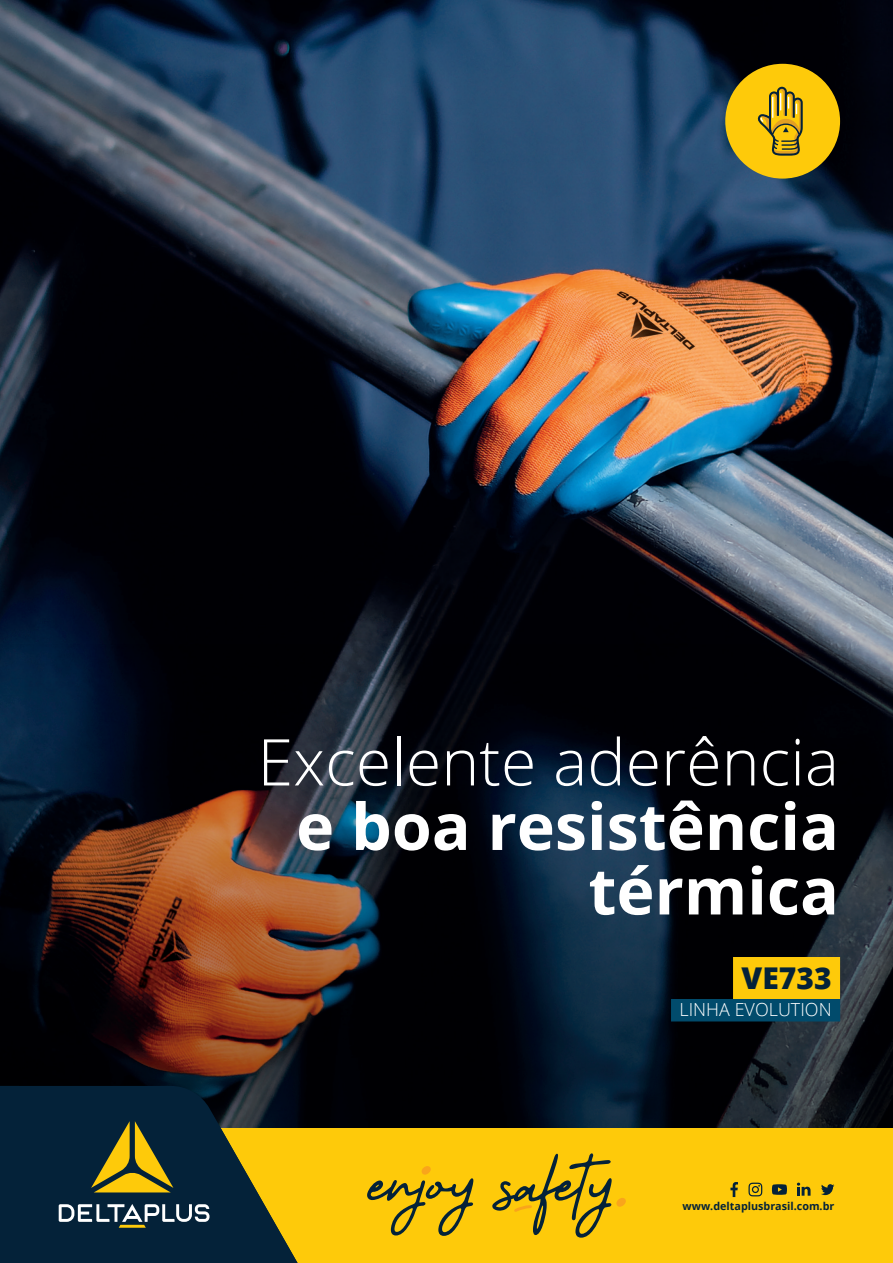
<style>
.page{position:relative;width:893px;height:1263px;background:#fff}
.page>*{position:absolute;margin:0;border:0;box-sizing:border-box;transform-origin:0 0}
.t1{font:700 64.5px/64.5px "Open Sans";color:#fff;text-align:right}
.t2{font:300 64.5px "Open Sans";color:#fff}
.t3{font:800 30px "Open Sans";color:#042239}
.t4{font:300 18px "Open Sans";color:#fff}
.t5{font:700 10.8px "Open Sans";color:#042239}
</style>
<div class="page">
<img style="left:0;top:0;width:893px;height:581px">
<svg style="left:0;top:581px;width:893px;height:546px;background:#19171c"></svg>
<div style="left:671px;top:999px;width:169px;height:22px;background:#014b6c"></div>
<div style="left:733px;top:957px;width:107px;height:42px;background:#feca0a"></div>
<div style="left:725px;top:64px;width:115px;height:115px;background:#feca0a;border-radius:50%"></div>
<svg style="left:757px;top:87px;width:46px;height:69px"></svg>
<div style="left:615px;top:1128px;width:278px;height:135px;background:#feca0a"></div>
<div style="left:130px;top:1128px;width:522px;height:135px;background:#feca0a"></div>
<div style="left:616px;top:1198px;width:10px;height:9px;background:#f9a51b;border-radius:3px"></div>
<div style="left:422px;top:1166px;width:9px;height:9px;background:#f9a51b;border-radius:3px"></div>
<svg style="left:367px;top:1178px;width:106px;height:58px"></svg>
<svg style="left:492px;top:1153px;width:120px;height:85px"></svg>
<svg style="left:730px;top:1182px;width:8px;height:15px"></svg>
<svg style="left:748px;top:1182px;width:14px;height:14px"></svg>
<svg style="left:772px;top:1184px;width:15px;height:11px"></svg>
<svg style="left:797px;top:1182px;width:13px;height:14px"></svg>
<svg style="left:821px;top:1184px;width:13px;height:11px"></svg>
<svg style="left:0;top:1086px;width:310px;height:177px;background:#2b3a30"></svg>
<svg style="left:91px;top:1121px;width:82px;height:71px"></svg>
<svg style="left:59px;top:1204px;width:150px;height:24px;background:#526571"></svg>
<h1 class="t2" style="left:257px;top:718px;width:583px">Excelente aderência</h1>
<h1 class="t1" style="left:296px;top:793px;width:544px">e boa resistência térmica</h1>
<h2 class="t3" style="left:741px;top:955px;width:92px">VE733</h2>
<h3 class="t4" style="left:679px;top:997px;width:154px">LINHA EVOLUTION</h3>
<p class="t5" style="left:683px;top:1198px;width:153px">www.deltaplusbrasil.com.br</p>
</div>
